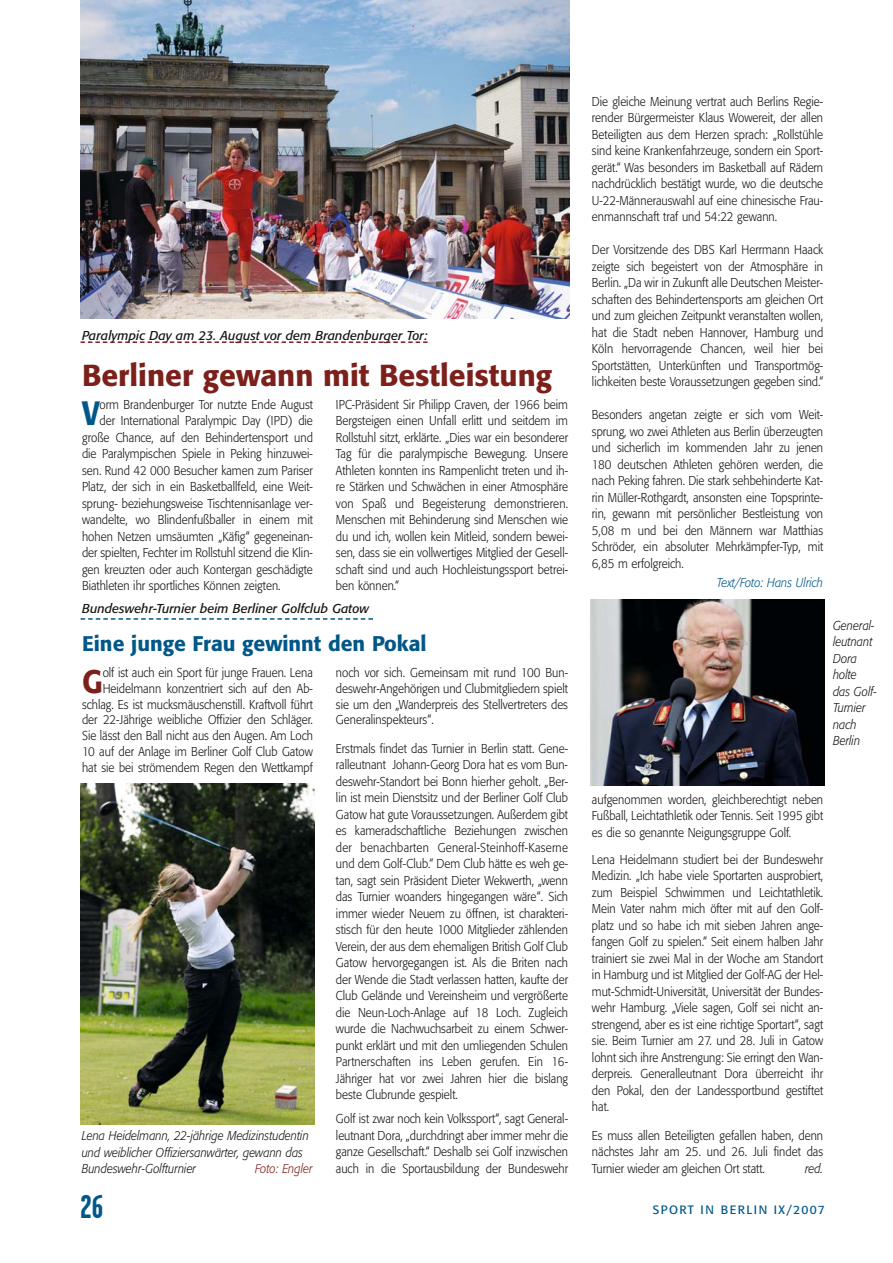
<style>
.page{position:relative;width:893px;height:1263px;background:#fff}
.page>*{position:absolute;margin:0;border:0;box-sizing:border-box;transform-origin:0 0}
.t1{font:500 33.3px "Formata";color:#005788;scale:.9 1}
.t2{font:700 33px "Garage Gothic";color:#005788}
.t3{font:500 32.4px "Formata";color:#7c201b;scale:.9 1}
.t4{font:500 30px "Formata";color:#7c201b}
.t5{font:500 21px "Formata";color:#005788}
.t6{font:300 12.75px/16.5px "Formata";color:#131413;text-align:justify;scale:.9 1}
.t7{font:italic 300 12.75px/16.5px "Formata";color:#131413;scale:.9 1}
.t8{font:italic 12.75px "Formata";color:#131413}
.t9{font:italic 300 12.75px "Formata";color:#005788;scale:.9 1}
.t10{font:italic 300 12.75px "Formata";color:#7c201b;scale:.9 1}
.t11{font:12px "Formata";letter-spacing:.115em;color:#005788}
</style>
<div class="page">
<img style="left:80px;top:783px;width:234px;height:341px">
<svg style="left:81px;top:618px;width:292px;height:2px"></svg>
<img style="left:590px;top:600px;width:235px;height:185px">
<img style="left:81px;top:0;width:489px;height:319px">
<svg style="left:81px;top:341px;width:346px;height:2px"></svg>
<p class="t8" style="left:82px;top:330px;width:347px">Paralympic Day am 23. August vor dem Brandenburger Tor:</p>
<h3 class="t4" style="left:82px;top:362px;width:471px">Berliner gewann mit Bestleistung</h3>
<h1 class="t1" style="left:82px;top:399px;width:21px">V</h1>
<p class="t6" style="left:99px;top:397px;width:239px">orm Brandenburger Tor nutzte Ende August</p>
<p class="t6" style="left:336px;top:397px;width:259px">IPC-Präsident Sir Philipp Craven, der 1966 beim Bergsteigen einen Unfall erlitt und seitdem im Rollstuhl sitzt, erklärte. „Dies war ein besonderer Tag für die paralympische Bewegung. Unsere Athleten konnten ins Rampenlicht treten und ih&shy;re Stärken und Schwächen in einer Atmosphäre von Spaß und Begeisterung demonstrieren.<br>Menschen mit Behinderung sind Menschen wie du und ich, wollen kein Mitleid, sondern bewei&shy;sen, dass sie ein vollwertiges Mitglied der Gesell&shy;schaft sind und auch Hochleistungssport betrei&shy;ben können.“</p>
<p class="t6" style="left:99px;top:413px;width:239px">der International Paralympic Day (IPD) die</p>
<p class="t6" style="left:82px;top:430px;width:258px">große Chance, auf den Behindertensport und</p>
<p class="t6" style="left:82px;top:446px;width:258px">die Paralympischen Spiele in Peking hinzuwei-</p>
<p class="t6" style="left:82px;top:463px;width:258px">sen. Rund 42 000 Besucher kamen zum Pariser</p>
<p class="t6" style="left:82px;top:479px;width:258px">Platz, der sich in ein Basketballfeld, eine Weit-</p>
<p class="t6" style="left:82px;top:496px;width:258px">sprung- beziehungsweise Tischtennisanlage ver-</p>
<p class="t6" style="left:82px;top:512px;width:258px">wandelte, wo Blindenfußballer in einem mit</p>
<p class="t6" style="left:82px;top:529px;width:258px">hohen Netzen umsäumten „Käfig“ gegeneinan-</p>
<p class="t6" style="left:82px;top:545px;width:258px">der spielten, Fechter im Rollstuhl sitzend die Klin-</p>
<p class="t6" style="left:82px;top:562px;width:258px">gen kreuzten oder auch Kontergan geschädigte</p>
<p class="t6" style="left:82px;top:578px;width:222px">Biathleten ihr sportliches Können zeigten.</p>
<p class="t8" style="left:82px;top:602px;width:289px">Bundeswehr-Turnier beim Berliner Golfclub Gatow</p>
<h3 class="t5" style="left:82px;top:634px;width:346px">Eine junge Frau gewinnt den Pokal</h3>
<p class="t6" style="left:336px;top:666px;width:259px;line-height:15.8px">noch vor sich. Gemeinsam mit rund 100 Bun&shy;deswehr-Angehörigen und Clubmitgliedern spielt sie um den „Wanderpreis des Stellvertreters des Generalinspekteurs“.</p>
<p class="t6" style="left:336px;top:741px;width:259px">Erstmals findet das Turnier in Berlin statt. Gene&shy;ralleutnant Johann-Georg Dora hat es vom Bun&shy;deswehr-Standort bei Bonn hierher geholt. „Ber&shy;lin ist mein Dienstsitz und der Berliner Golf Club Gatow hat gute Voraussetzungen. Außerdem gibt es kameradschaftliche Beziehungen zwischen der benachbarten General-Steinhoff-Kaserne und dem Golf-Club.“ Dem Club hätte es weh ge&shy;tan, sagt sein Präsident Dieter Wekwerth, „wenn das Turnier woanders hingegangen wäre“. Sich immer wieder Neuem zu öffnen, ist charakteri&shy;stisch für den heute 1000 Mitglieder zählenden Verein, der aus dem ehemaligen British Golf Club Gatow hervorgegangen ist. Als die Briten nach der Wende die Stadt verlassen hatten, kaufte der Club Gelände und Vereinsheim und vergrößerte die Neun-Loch-Anlage auf 18 Loch. Zugleich wurde die Nachwuchsarbeit zu einem Schwer&shy;punkt erklärt und mit den umliegenden Schulen Partnerschaften ins Leben gerufen. Ein 16- Jähriger hat vor zwei Jahren hier die bislang beste Clubrunde gespielt.</p>
<p class="t6" style="left:336px;top:1111px;width:259px">Golf ist zwar noch kein Volkssport“, sagt General&shy;leutnant Dora, „durchdringt aber immer mehr die ganze Gesellschaft.“ Deshalb sei Golf inzwischen auch in die Sportausbildung der Bundeswehr</p>
<p class="t6" style="left:82px;top:666px;width:258px;line-height:15.8px;text-align:right">olf ist auch ein Sport für junge Frauen. Lena Heidelmann konzentriert sich auf den Ab&shy;schlag. Es ist mucksmäuschenstill. Kraftvoll führt der 22-Jährige weibliche Offizier den Schläger.<br>Sie lässt den Ball nicht aus den Augen. Am Loch 10 auf der Anlage im Berliner Golf Club Gatow hat sie bei strömendem Regen den Wettkampf</p>
<h3 class="t3" style="left:82px;top:667px;width:24px">G</h3>
<p class="t7" style="left:82px;top:1129px;width:254px">Lena Heidelmann, 22-jährige Medizinstudentin und weiblicher Offiziersanwärter, gewann das<br>Bundeswehr-Golfturnier</p>
<p class="t10" style="left:255px;top:1163px;width:65px">Foto: Engler</p>
<p class="t6" style="left:592px;top:94px;width:258px">Die gleiche Meinung vertrat auch Berlins Regie&shy;render Bürgermeister Klaus Wowereit, der allen Beteiligten aus dem Herzen sprach: „Rollstühle sind keine Krankenfahrzeuge, sondern ein Sport&shy;gerät.“ Was besonders im Basketball auf Rädern nachdrücklich bestätigt wurde, wo die deutsche U-22-Männerauswahl auf eine chinesische Frau&shy;enmannschaft traf und 54:22 gewann.</p>
<p class="t6" style="left:592px;top:243px;width:258px">Der Vorsitzende des DBS Karl Herrmann Haack zeigte sich begeistert von der Atmosphäre in Berlin. „Da wir in Zukunft alle Deutschen Meister&shy;schaften des Behindertensports am gleichen Ort und zum gleichen Zeitpunkt veranstalten wollen, hat die Stadt neben Hannover, Hamburg und Köln hervorragende Chancen, weil hier bei Sportstätten, Unterkünften und Transportmög&shy;lichkeiten beste Voraussetzungen gegeben sind.“</p>
<p class="t6" style="left:592px;top:408px;width:258px">Besonders angetan zeigte er sich vom Weit&shy;sprung, wo zwei Athleten aus Berlin überzeugten und sicherlich im kommenden Jahr zu jenen 180 deutschen Athleten gehören werden, die nach Peking fahren. Die stark sehbehinderte Kat&shy;rin Müller-Rothgardt, ansonsten eine Topsprinte&shy;rin, gewann mit persönlicher Bestleistung von 5,08 m und bei den Männern war Matthias Schröder, ein absoluter Mehrkämpfer-Typ, mit 6,85 m erfolgreich.</p>
<p class="t9" style="left:717px;top:577px;width:120px">Text/Foto: Hans Ulrich</p>
<p class="t6" style="left:592px;top:792px;width:258px">aufgenommen worden, gleichberechtigt neben Fußball, Leichtathletik oder Tennis. Seit 1995 gibt es die so genannte Neigungsgruppe Golf.</p>
<p class="t6" style="left:592px;top:852px;width:258px">Lena Heidelmann studiert bei der Bundeswehr Medizin. „Ich habe viele Sportarten ausprobiert, zum Beispiel Schwimmen und Leichtathletik.<br>Mein Vater nahm mich öfter mit auf den Golf&shy;platz und so habe ich mit sieben Jahren ange&shy;fangen Golf zu spielen.“ Seit einem halben Jahr trainiert sie zwei Mal in der Woche am Standort in Hamburg und ist Mitglied der Golf-AG der Hel&shy;mut-Schmidt-Universität, Universität der Bundes&shy;wehr Hamburg. „Viele sagen, Golf sei nicht an&shy;strengend, aber es ist eine richtige Sportart“, sagt sie. Beim Turnier am 27. und 28. Juli in Gatow lohnt sich ihre Anstrengung: Sie erringt den Wan&shy;derpreis. Generalleutnant Dora überreicht ihr den Pokal, den der Landessportbund gestiftet hat.</p>
<p class="t6" style="left:592px;top:1128px;width:258px">Es muss allen Beteiligten gefallen haben, denn nächstes Jahr am 25. und 26. Juli findet das Turnier wieder am gleichen Ort statt.</p>
<p class="t7" style="left:805px;top:1161px;width:22px">red.</p>
<h2 class="t2" style="left:81px;top:1187px;width:24px">26</h2>
<p class="t11" style="left:653px;top:1204px;width:173px">SPORT IN BERLIN IX/2007</p>
<p class="t7" style="left:833px;top:618px;width:50px">General&shy;leutnant<br>Dora holte das Golf-<br>Turnier nach<br>Berlin</p>
</div>
